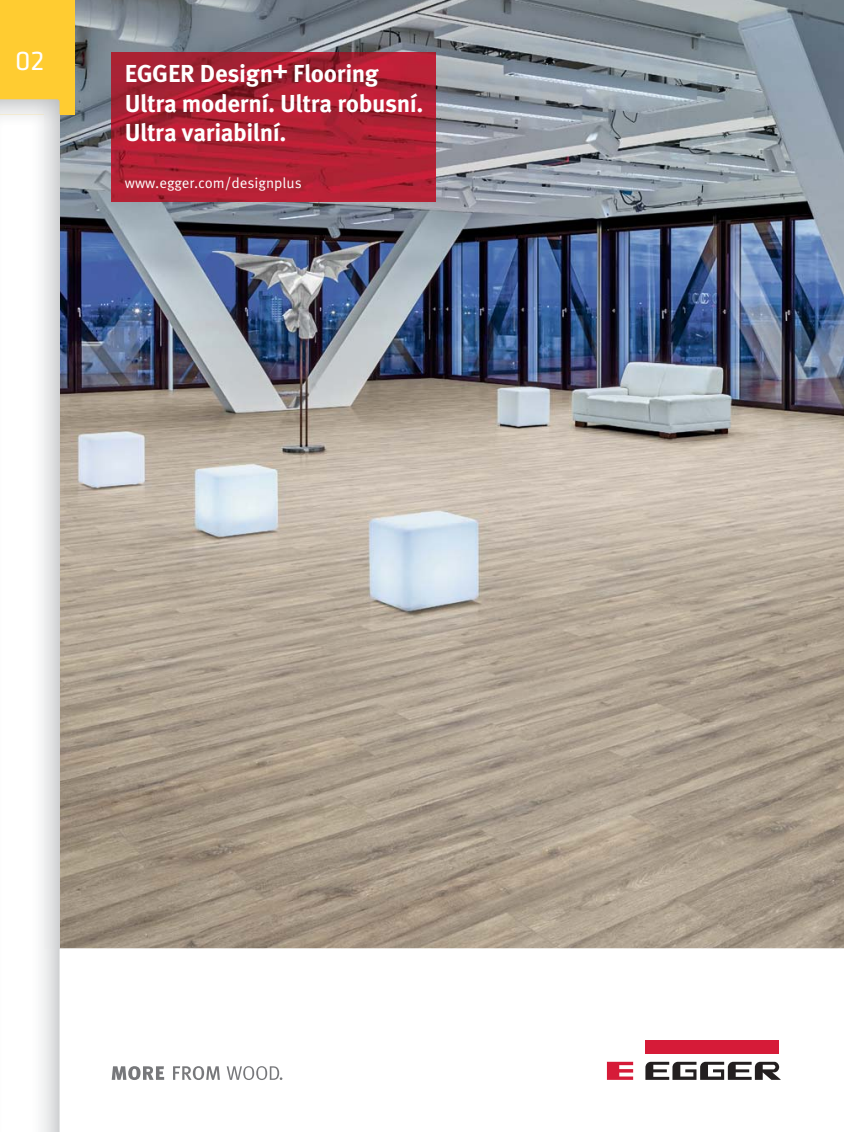
<style>
.page{position:relative;width:844px;height:1132px;background:#fff}
.page>*{position:absolute;margin:0;border:0;box-sizing:border-box;transform-origin:0 0}
.t1{font:28px "Klavika";color:#fff}
.t2{font:700 24.5px/29.4px "Meta Pro";letter-spacing:-.015em;color:#fff}
.t3{font:14.7px "Meta Pro";color:#fff}
</style>
<div class="page">
<img style="left:60px;top:0;width:783px;height:947px">
<img style="left:112px;top:52px;width:323px;height:149px">
<svg style="left:112px;top:1066px;width:52px;height:13px"></svg>
<svg style="left:173px;top:1066px;width:47px;height:13px"></svg>
<svg style="left:226px;top:1066px;width:56px;height:13px"></svg>
<div style="left:645px;top:1039px;width:134px;height:14px;background:#d61b38"></div>
<svg style="left:606px;top:1061px;width:27px;height:18px"></svg>
<svg style="left:645px;top:1061px;width:135px;height:18px"></svg>
<div style="left:0;top:0;width:74px;height:114px;background:#ffcc31"></div>
<img style="left:0;top:99px;width:60px;height:1032px">
<img style="left:45px;top:114px;width:15px;height:833px">
<p class="t1" style="left:15px;top:50px;width:30px">02</p>
<p class="t2" style="left:125px;top:62px;width:300px">EGGER Design+ Flooring<br>Ultra moderní. Ultra robusní.<br>Ultra variabilní.</p>
<p class="t3" style="left:125px;top:177px;width:178px">www.egger.com/designplus</p>
</div>
